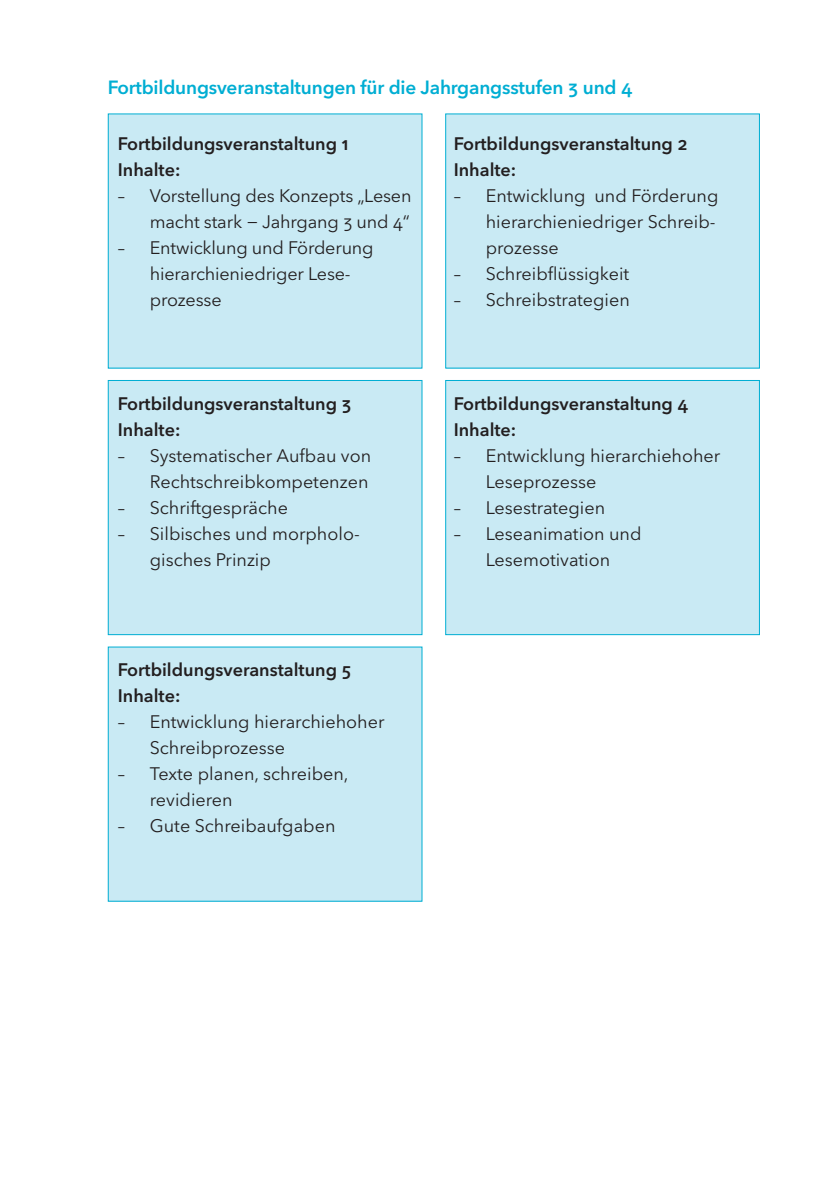
<style>
.page{position:relative;width:828px;height:1191px;background:#fff}
.page>*{position:absolute;margin:0;border:0;box-sizing:border-box;transform-origin:0 0}
.t1{font:600 19px "Avenir Next LT Pro";letter-spacing:-.01em;color:#00aed3}
.t2{font:18px/26px "Avenir Next LT Pro";color:#231f20}
.t3{font:600 18px/26px "Avenir Next LT Pro";color:#231f20}
</style>
<div class="page">
<div style="left:108px;top:114px;width:314px;height:254px;background:#c9eaf4"></div>
<div style="left:108px;top:380px;width:314px;height:254px;background:#c9eaf4"></div>
<div style="left:108px;top:380px;width:314px;height:255px;border:1px solid #00aed3"></div>
<div style="left:108px;top:647px;width:314px;height:254px;background:#c9eaf4"></div>
<div style="left:446px;top:114px;width:313px;height:254px;background:#c9eaf4"></div>
<div style="left:445px;top:113px;width:315px;height:255px;border:1px solid #00aed3"></div>
<div style="left:446px;top:380px;width:313px;height:254px;background:#c9eaf4"></div>
<div style="left:445px;top:380px;width:315px;height:255px;border:1px solid #00aed3"></div>
<p class="t1" style="left:108px;top:76px;width:526px">Fortbildungsveranstaltungen für die Jahrgangsstufen 3 und 4</p>
<p class="t3" style="left:118px;top:130px;width:233px">Fortbildungsveranstaltung 1<br>Inhalte:</p>
<p class="t2" style="left:118px;top:182px;width:295px;text-align:right">– Vorstellung des Konzepts „Lesen macht stark − Jahrgang 3 und 4“</p>
<p class="t2" style="left:150px;top:234px;width:225px;text-indent:-32px">– Entwicklung und Förderung hierarchieniedriger Lese&shy;prozesse</p>
<p class="t3" style="left:454px;top:130px;width:235px">Fortbildungsveranstaltung 2<br>Inhalte:</p>
<p class="t2" style="left:486px;top:182px;width:234px;text-indent:-32px">– Entwicklung und Förderung hierarchieniedriger Schreib&shy;prozesse</p>
<p class="t2" style="left:454px;top:260px;width:177px">– Schreibflüssigkeit</p>
<p class="t2" style="left:454px;top:286px;width:178px">– Schreibstrategien</p>
<p class="t3" style="left:118px;top:390px;width:235px">Fortbildungsveranstaltung 3<br>Inhalte:</p>
<p class="t2" style="left:118px;top:442px;width:255px;text-align:right">– Systematischer Aufbau von<br>Rechtschreibkompetenzen</p>
<p class="t2" style="left:118px;top:494px;width:172px">– Schriftgespräche</p>
<p class="t2" style="left:150px;top:520px;width:211px;text-indent:-32px">– Silbisches und morpholo&shy;gisches Prinzip</p>
<p class="t3" style="left:118px;top:656px;width:235px">Fortbildungsveranstaltung 5<br>Inhalte:</p>
<p class="t2" style="left:150px;top:708px;width:236px;text-indent:-32px">– Entwicklung hierarchiehoher<br>Schreibprozesse</p>
<p class="t2" style="left:150px;top:760px;width:200px;text-indent:-32px">– Texte planen, schreiben, revidieren</p>
<p class="t2" style="left:118px;top:812px;width:219px">– Gute Schreibaufgaben</p>
<p class="t3" style="left:454px;top:390px;width:236px">Fortbildungsveranstaltung 4<br>Inhalte:</p>
<p class="t2" style="left:486px;top:442px;width:236px;text-indent:-32px">– Entwicklung hierarchiehoher<br>Leseprozesse</p>
<p class="t2" style="left:454px;top:494px;width:153px">– Lesestrategien</p>
<p class="t2" style="left:454px;top:520px;width:189px;text-align:center">– Leseanimation und<br>Lesemotivation</p>
</div>
